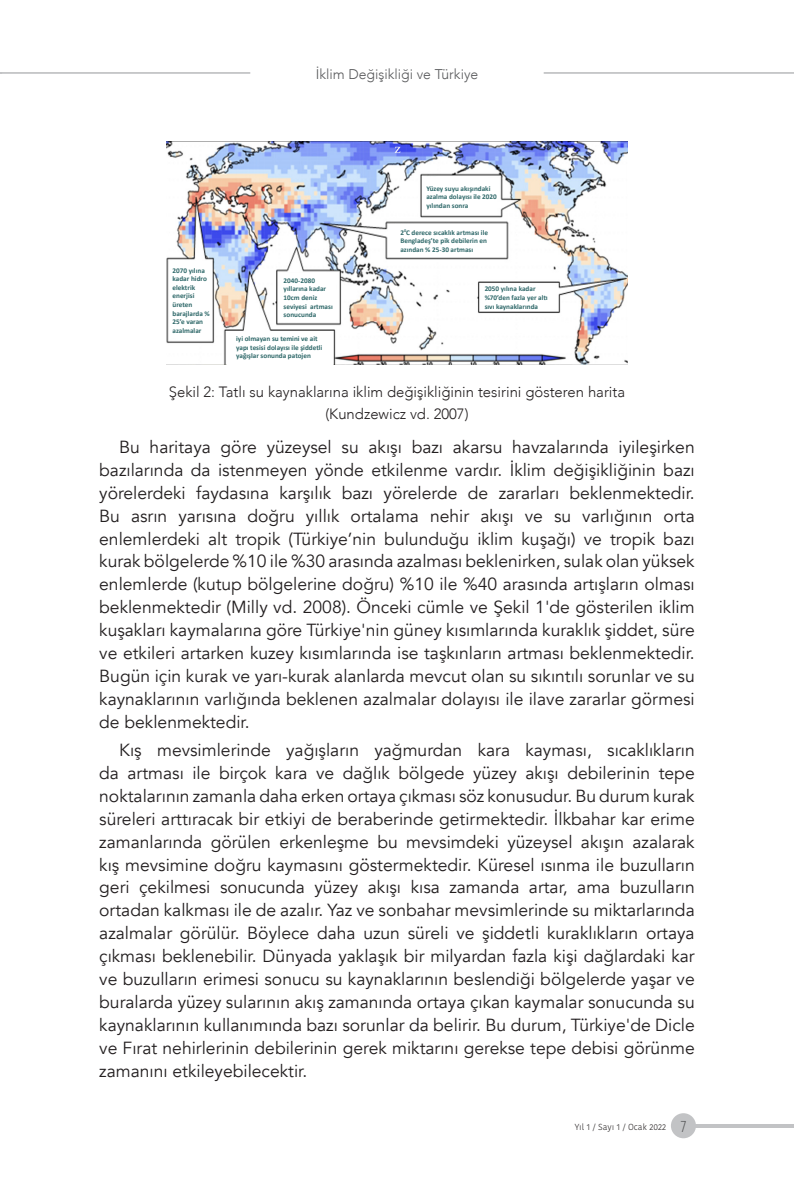
<style>
.page{position:relative;width:794px;height:1191px;background:#fff}
.page>*{position:absolute;margin:0;border:0;box-sizing:border-box;transform-origin:0 0}
.AnaMetin{font:17.5px/22.9px "Avenir";color:#231f20;text-align:justify}
.resimalt{font:300 14.88px "Avenir";color:#231f20}
.t1{font:300 14px "Avenir";color:#57585a}
.t2{font:300 8.75px "Kohinoor Devanagari";color:#231f20}
.t3{font:700 7.17px/8.6px "Calibri";color:#2d6768}
.s1{font-family:"Bebas Neue";font-weight:400;font-size:15.75px;color:#4e4f50}
</style>
<div class="page">
<div style="left:671px;top:1113px;width:25px;height:25px;background:#c2c3c5;border-radius:50%"></div>
<svg style="left:695px;top:1123px;width:99px;height:4px"></svg>
<hr style="left:543px;top:72px;width:251px;height:2px;background:#c2c3c5">
<hr style="left:0;top:72px;width:250px;height:2px;background:#c2c3c5">
<img style="left:166px;top:142px;width:462px;height:223px">
<div style="left:424px;top:177px;width:64px;height:36px;background:#fff"></div>
<div style="left:388px;top:224px;width:111px;height:32px;background:#fff"></div>
<div style="left:481px;top:284px;width:69px;height:26px;background:#fff"></div>
<div style="left:280px;top:273px;width:56px;height:49px;background:#fff"></div>
<div style="left:227px;top:332px;width:105px;height:33px;background:#fff"></div>
<div style="left:170px;top:261px;width:41px;height:77px;background:#fff"></div>
<p class="t1" style="left:316px;top:66px;width:164px">İklim Değişikliği ve Türkiye</p>
<p class="t3" style="left:172px;top:265px;width:39px">2070 yılına kadar hidro elektrik enerjisi üreten barajlarda %<br>25’e varan azalmalar</p>
<p class="t3" style="left:284px;top:276px;width:51px">2040-2080 yıllarına kadar<br>10cm deniz seviyesi artması sonucunda</p>
<p class="t3" style="left:236px;top:334px;width:88px">iyi olmayan su temini ve ait yapı tesisi dolayısı ile şiddetli yağışlar sonunda patojen</p>
<p class="t3" style="left:426px;top:184px;width:72px">Yüzey suyu akışındaki azalma dolayısı ile 2020 yılından sonra</p>
<p class="t3" style="left:400px;top:227px;width:89px">2<sup>0</sup>C derece sıcaklık artması ile<br>Bengladeş’te pik debilerin en azından % 25-30 artması</p>
<p class="t3" style="left:484px;top:284px;width:65px">2050 yılına kadar %70’den fazla yer altı sıvı kaynaklarında</p>
<p class="resimalt" style="left:169px;top:383px;width:458px">Şekil 2: Tatlı su kaynaklarına iklim değişikliğinin tesirini gösteren harita</p>
<p class="resimalt" style="left:325px;top:405px;width:145px">(Kundzewicz vd. 2007)</p>
<p class="AnaMetin" style="left:99px;top:435px;width:597px;text-indent:20px">Bu haritaya göre yüzeysel su akışı bazı akarsu havzalarında iyileşirken bazılarında da istenmeyen yönde etkilenme vardır. İklim değişikliğinin bazı yörelerdeki faydasına karşılık bazı yörelerde de zararları beklenmektedir.<br>Bu asrın yarısına doğru yıllık ortalama nehir akışı ve su varlığının orta enlemlerdeki alt tropik (Türkiye’nin bulunduğu iklim kuşağı) ve tropik bazı kurak bölgelerde %10 ile %30 arasında azalması beklenirken, sulak olan yüksek enlemlerde (kutup bölgelerine doğru) %10 ile %40 arasında artışların olması beklenmektedir (Milly vd. 2008). Önceki cümle ve Şekil 1'de gösterilen iklim kuşakları kaymalarına göre Türkiye'nin güney kısımlarında kuraklık şiddet, süre ve etkileri artarken kuzey kısımlarında ise taşkınların artması beklenmektedir.<br>Bugün için kurak ve yarı-kurak alanlarda mevcut olan su sıkıntılı sorunlar ve su kaynaklarının varlığında beklenen azalmalar dolayısı ile ilave zararlar görmesi de beklenmektedir.</p>
<p class="AnaMetin" style="left:99px;top:738px;width:597px;text-indent:20px">Kış mevsimlerinde yağışların yağmurdan kara kayması, sıcaklıkların da artması ile birçok kara ve dağlık bölgede yüzey akışı debilerinin tepe noktalarının zamanla daha erken ortaya çıkması söz konusudur. Bu durum kurak süreleri arttıracak bir etkiyi de beraberinde getirmektedir. İlkbahar kar erime zamanlarında görülen erkenleşme bu mevsimdeki yüzeysel akışın azalarak kış mevsimine doğru kaymasını göstermektedir. Küresel ısınma ile buzulların geri çekilmesi sonucunda yüzey akışı kısa zamanda artar, ama buzulların ortadan kalkması ile de azalır. Yaz ve sonbahar mevsimlerinde su miktarlarında azalmalar görülür. Böylece daha uzun süreli ve şiddetli kuraklıkların ortaya çıkması beklenebilir. Dünyada yaklaşık bir milyardan fazla kişi dağlardaki kar ve buzulların erimesi sonucu su kaynaklarının beslendiği bölgelerde yaşar ve buralarda yüzey sularının akış zamanında ortaya çıkan kaymalar sonucunda su kaynaklarının kullanımında bazı sorunlar da belirir. Bu durum, Türkiye'de Dicle ve Fırat nehirlerinin debilerinin gerek miktarını gerekse tepe debisi görünme zamanını etkileyebilecektir.</p>
<p class="t2" style="left:575px;top:1122px;width:113px">Yıl 1 / Sayı 1 / Ocak 2022 <span class="s1">7</span></p>
</div>
